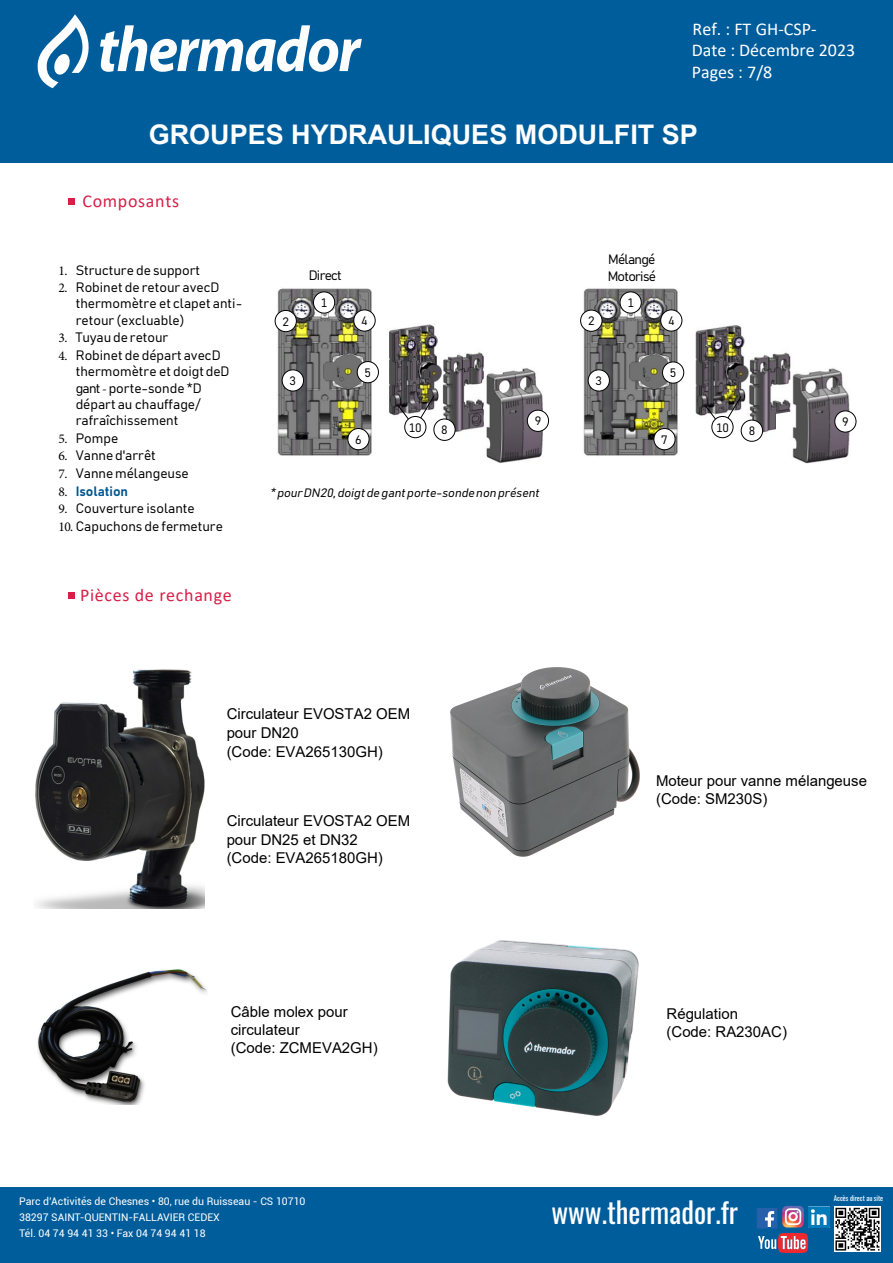
<style>
.page{position:relative;width:893px;height:1263px;background:#fff}
.page>*{position:absolute;margin:0;border:0;box-sizing:border-box;transform-origin:0 0}
.t1{font:28.5px "Oswald";color:#fff}
.t2{font:700 27px "Arial";color:#fff}
.t3{font:18px/21.6px "Calibri";color:#fff}
.t4{font:18px "Calibri";letter-spacing:.035em;color:#d91e47}
.t5{font:15px/18px "Arial";color:#000}
.t6{font:15px "Arial";color:#000}
.t7{font:13.5px/16.2px "Grandview";color:#000}
.t8{font:13.5px/16.2px "Grandview";letter-spacing:-.055em;color:#000}
.t9{font:700 13.5px "Grandview";color:#005792}
.t10{font:italic 12px "Grandview";color:#000}
.t11{font:12px "Grandview";color:#000}
.t12{font:10.5px/15.6px "Roboto";color:#fff}
.t13{font:6.9px "Oswald";color:#fff}
.s1{font-style:inherit}
.s2{font-family:"Minion Pro"}
.s3{font-family:"Minion Pro";font-weight:400;color:#000}
</style>
<div class="page">
<div style="left:0;top:1187px;width:893px;height:76px;background:#005d9c"></div>
<img style="left:835px;top:1206px;width:45px;height:45px">
<div style="left:0;top:0;width:893px;height:162px;background:#005d9c"></div>
<svg style="left:100px;top:25px;width:262px;height:47px"></svg>
<svg style="left:37px;top:14px;width:52px;height:74px"></svg>
<div style="left:68px;top:198px;width:7px;height:6px;background:#d91e47"></div>
<div style="left:68px;top:593px;width:7px;height:6px;background:#d91e47"></div>
<img style="left:37px;top:969px;width:170px;height:135px">
<img style="left:35px;top:669px;width:169px;height:239px">
<img style="left:451px;top:667px;width:188px;height:189px">
<img style="left:389px;top:324px;width:154px;height:139px">
<img style="left:695px;top:325px;width:157px;height:139px">
<img style="left:276px;top:288px;width:97px;height:168px">
<img style="left:583px;top:288px;width:97px;height:168px">
<div style="left:313px;top:292px;width:22px;height:21px;background:#fff;border-radius:50%"></div>
<div style="left:313px;top:291px;width:22px;height:22px;border:1px solid #000;border-radius:50%"></div>
<div style="left:275px;top:310px;width:21px;height:22px;background:#fff;border-radius:50%"></div>
<div style="left:275px;top:310px;width:22px;height:22px;border:1px solid #000;border-radius:50%"></div>
<div style="left:282px;top:370px;width:22px;height:21px;background:#fff;border-radius:50%"></div>
<div style="left:282px;top:369px;width:22px;height:22px;border:1px solid #000;border-radius:50%"></div>
<div style="left:354px;top:310px;width:21px;height:21px;background:#fff;border-radius:50%"></div>
<div style="left:353px;top:309px;width:23px;height:22px;border:1px solid #000;border-radius:50%"></div>
<div style="left:357px;top:362px;width:21px;height:21px;background:#fff;border-radius:50%"></div>
<div style="left:357px;top:361px;width:22px;height:22px;border:1px solid #000;border-radius:50%"></div>
<div style="left:348px;top:428px;width:21px;height:22px;background:#fff;border-radius:50%"></div>
<div style="left:347px;top:428px;width:22px;height:22px;border:1px solid #000;border-radius:50%"></div>
<div style="left:434px;top:419px;width:21px;height:21px;background:#fff;border-radius:50%"></div>
<div style="left:433px;top:419px;width:22px;height:22px;border:1px solid #000;border-radius:50%"></div>
<div style="left:527px;top:410px;width:22px;height:21px;background:#fff;border-radius:50%"></div>
<div style="left:527px;top:410px;width:22px;height:22px;border:1px solid #000;border-radius:50%"></div>
<div style="left:620px;top:292px;width:21px;height:21px;background:#fff;border-radius:50%"></div>
<div style="left:620px;top:291px;width:22px;height:22px;border:1px solid #000;border-radius:50%"></div>
<div style="left:581px;top:310px;width:21px;height:21px;background:#fff;border-radius:50%"></div>
<div style="left:580px;top:310px;width:22px;height:22px;border:1px solid #000;border-radius:50%"></div>
<div style="left:588px;top:370px;width:21px;height:21px;background:#fff;border-radius:50%"></div>
<div style="left:588px;top:369px;width:22px;height:22px;border:1px solid #000;border-radius:50%"></div>
<div style="left:661px;top:310px;width:21px;height:21px;background:#fff;border-radius:50%"></div>
<div style="left:660px;top:309px;width:22px;height:22px;border:1px solid #000;border-radius:50%"></div>
<div style="left:662px;top:362px;width:22px;height:21px;background:#fff;border-radius:50%"></div>
<div style="left:662px;top:362px;width:22px;height:21px;border:1px solid #000;border-radius:50%"></div>
<div style="left:654px;top:428px;width:21px;height:22px;background:#fff;border-radius:50%"></div>
<div style="left:653px;top:428px;width:22px;height:22px;border:1px solid #000;border-radius:50%"></div>
<div style="left:776px;top:414px;width:16px;height:19px;background:#fff"></div>
<svg style="left:776px;top:411px;width:17px;height:13px"></svg>
<div style="left:741px;top:420px;width:22px;height:21px;background:#fff;border-radius:50%"></div>
<div style="left:741px;top:420px;width:22px;height:22px;border:1px solid #000;border-radius:50%"></div>
<div style="left:835px;top:411px;width:21px;height:21px;background:#fff;border-radius:50%"></div>
<div style="left:834px;top:410px;width:22px;height:22px;border:1px solid #000;border-radius:50%"></div>
<svg style="left:396px;top:395px;width:39px;height:34px"></svg>
<div style="left:405px;top:416px;width:21px;height:22px;background:#fff;border-radius:50%"></div>
<div style="left:404px;top:416px;width:22px;height:22px;border:1px solid #000;border-radius:50%"></div>
<svg style="left:704px;top:395px;width:38px;height:34px"></svg>
<div style="left:712px;top:416px;width:21px;height:22px;background:#fff;border-radius:50%"></div>
<div style="left:711px;top:416px;width:22px;height:22px;border:1px solid #000;border-radius:50%"></div>
<img style="left:447px;top:941px;width:192px;height:175px">
<img style="left:808px;top:1206px;width:21px;height:21px">
<svg style="left:757px;top:1206px;width:51px;height:47px"></svg>
<h3 class="t3" style="left:692px;top:17px;width:165px">Ref. : FT GH-CSP-<br>Date : Décembre 2023<br>Pages : 7/8</h3>
<h2 class="t2" style="left:149px;top:115px;width:551px">GROUPES HYDRAULIQUES MODULFIT S<span class="s1">P</span></h2>
<h3 class="t4" style="left:82px;top:188px;width:98px">Composants</h3>
<p class="t7" style="left:59px;top:261px;width:143px"><span class="s2">1.</span> Structure de support</p>
<p class="t7" style="left:76px;top:279px;width:168px;text-indent:-17px"><span class="s2">2.</span> Robinet de retour avecD thermomètre et clapet anti&shy;retour (excluable)</p>
<p class="t7" style="left:59px;top:329px;width:111px"><span class="s2">3.</span> Tuyau de retour</p>
<p class="t7" style="left:76px;top:347px;width:155px;text-indent:-17px"><span class="s2">4.</span> Robinet de départ avecD thermomètre et doigtdeD gant <span class="s2">-</span> porte-sonde *D départ au chauffage/ rafraîchissement</p>
<p class="t7" style="left:59px;top:429px;width:61px"><span class="s2">5.</span> Pompe</p>
<p class="t7" style="left:59px;top:447px;width:99px"><span class="s2">6.</span> Vanned'arrêt</p>
<p class="t7" style="left:59px;top:465px;width:132px"><span class="s2">7.</span> Vannemélangeuse</p>
<p class="t9" style="left:59px;top:482px;width:71px"><span class="s3">8.</span> Isolation</p>
<p class="t7" style="left:59px;top:500px;width:138px"><span class="s2">9.</span> Couverture isolante</p>
<p class="t7" style="left:59px;top:518px;width:166px"><span class="s2">10.</span> Capuchons de fermeture</p>
<h3 class="t4" style="left:80px;top:582px;width:153px">Pièces de rechange</h3>
<p class="t11" style="left:282px;top:314px;width:8px">2</p>
<p class="t7" style="left:309px;top:267px;width:35px">Direct</p>
<p class="t11" style="left:321px;top:295px;width:8px">1</p>
<p class="t11" style="left:290px;top:373px;width:8px">3</p>
<p class="t11" style="left:361px;top:313px;width:8px">4</p>
<p class="t11" style="left:364px;top:365px;width:8px">5</p>
<p class="t11" style="left:355px;top:432px;width:8px">6</p>
<p class="t8" style="left:608px;top:251px;width:50px">Mélangé<br>Motorisé</p>
<p class="t11" style="left:588px;top:313px;width:8px">2</p>
<p class="t11" style="left:596px;top:373px;width:8px">3</p>
<p class="t11" style="left:627px;top:295px;width:8px">1</p>
<p class="t11" style="left:668px;top:313px;width:8px">4</p>
<p class="t11" style="left:670px;top:365px;width:8px">5</p>
<p class="t11" style="left:535px;top:413px;width:8px">9</p>
<p class="t11" style="left:409px;top:420px;width:15px">10</p>
<p class="t11" style="left:716px;top:420px;width:15px">10</p>
<p class="t11" style="left:441px;top:422px;width:8px">8</p>
<p class="t11" style="left:661px;top:432px;width:8px">7</p>
<p class="t10" style="left:270px;top:485px;width:271px">* pour DN20, doigtde gantporte-sonde non présent</p>
<p class="t11" style="left:749px;top:423px;width:8px">8</p>
<p class="t5" style="left:227px;top:705px;width:185px">Circulateur EVOSTA2 OEM</p>
<p class="t6" style="left:227px;top:722px;width:74px">pour DN20</p>
<p class="t5" style="left:227px;top:742px;width:158px">(Code: EVA265130GH)</p>
<p class="t11" style="left:842px;top:414px;width:8px">9</p>
<p class="t5" style="left:227px;top:812px;width:185px">Circulateur EVOSTA2 OEM</p>
<p class="t5" style="left:227px;top:830px;width:158px;line-height:18.6px"><span class="s1">pour DN25 et DN32 </span>(Code: EVA2651<span class="s1">8</span>0GH)</p>
<p class="t5" style="left:656px;top:772px;width:212px">Moteur pour vanne mélangeuse (Code: SM230S)</p>
<p class="t5" style="left:231px;top:1002px;width:148px">Câble molex pour circulateur<br>(Code: ZCMEVA2GH)</p>
<p class="t5" style="left:667px;top:1004px;width:122px">Régulation<br>(Code: RA230AC)</p>
<p class="t12" style="left:19px;top:1193px;width:288px">Parc d’Activités de Chesnes • 80, rue du Ruisseau - CS 10710<br>38297 SAINT-QUENTIN-FALLAVIER CEDEX<br>Tél. 04 74 94 41 33 • Fax 04 74 94 41 18</p>
<h1 class="t1" style="left:551px;top:1187px;width:188px">www.thermador.fr</h1>
<p class="t13" style="left:834px;top:1192px;width:51px">Accès direct au site</p>
</div>
